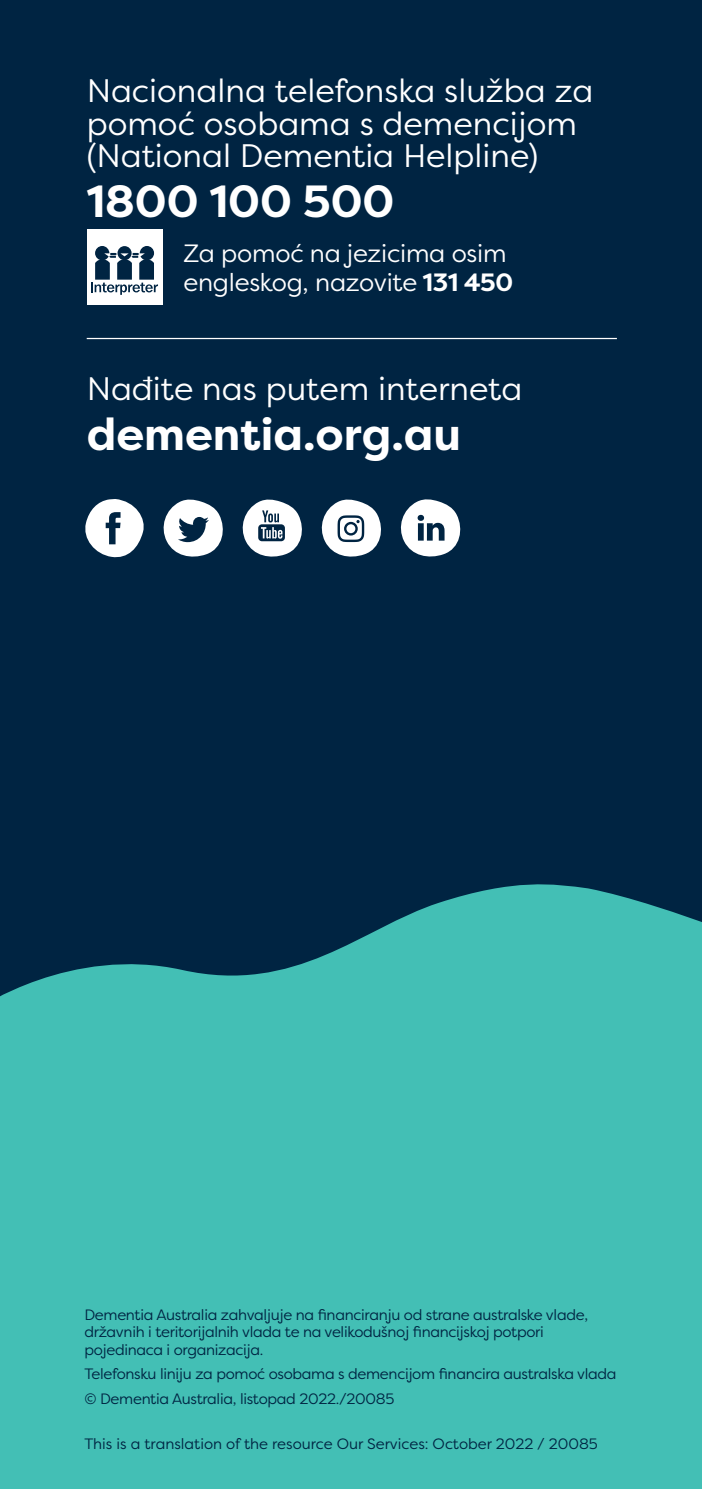
<style>
.page{position:relative;width:702px;height:1489px;background:#fff}
.page>*{position:absolute;margin:0;border:0;box-sizing:border-box;transform-origin:0 0}
.BODY{font:700 45px "Filson Pro";color:#fff}
.BODY-2{font:32.5px/32.5px "Filson Pro";color:#fff}
.TEXT_univers_light{font:25px/29px "Filson Pro";letter-spacing:-.01em;color:#fff}
.t1{font:15px/17.5px "Filson Pro";letter-spacing:-.02em;color:#002442}
.t2{font:15px "Filson Pro";color:#002442}
.s1{font-weight:700}
</style>
<div class="page">
<div style="left:0;top:0;width:702px;height:1488px;background:#002442"></div>
<svg style="left:0;top:884px;width:702px;height:604px;background:#3db1ab"></svg>
<div style="left:87px;top:229px;width:75px;height:76px;background:#fff"></div>
<svg style="left:91px;top:246px;width:67px;height:49px"></svg>
<hr style="left:87px;top:338px;width:530px;height:1px;background:#fff">
<svg style="left:85px;top:499px;width:59px;height:59px"></svg>
<svg style="left:163px;top:499px;width:60px;height:58px"></svg>
<svg style="left:242px;top:499px;width:60px;height:58px"></svg>
<svg style="left:321px;top:499px;width:60px;height:58px"></svg>
<svg style="left:400px;top:499px;width:61px;height:58px"></svg>
<p class="BODY-2" style="left:87px;top:74px;width:508px">Nacionalna telefonska služba za pomoć osobama s demencijom (National Dementia Helpline)</p>
<p class="BODY" style="left:87px;top:173px;width:309px">1800 100 500</p>
<p class="TEXT_univers_light" style="left:183px;top:238px;width:331px">Za pomoć na jezicima osim engleskog, nazovite <span class="s1">131 450</span></p>
<p class="BODY-2" style="left:87px;top:371px;width:437px">Nađite nas putem interneta</p>
<p class="BODY" style="left:87px;top:406px;width:376px">dementia.org.au</p>
<p class="t1" style="left:84px;top:1305px;width:505px">Dementia Australia zahvaljuje na financiranju od strane australske vlade, državnih i teritorijalnih vlada te na velikodušnoj financijskoj potpori pojedinaca i organizacija.</p>
<p class="t1" style="left:84px;top:1364px;width:533px">Telefonsku liniju za pomoć osobama s demencijom financira australska vlada</p>
<p class="t1" style="left:84px;top:1389px;width:311px">© Dementia Australia, listopad 2022./20085</p>
<p class="t2" style="left:84px;top:1433px;width:515px">This is a translation of the resource Our Services: October 2022 / 20085</p>
</div>
